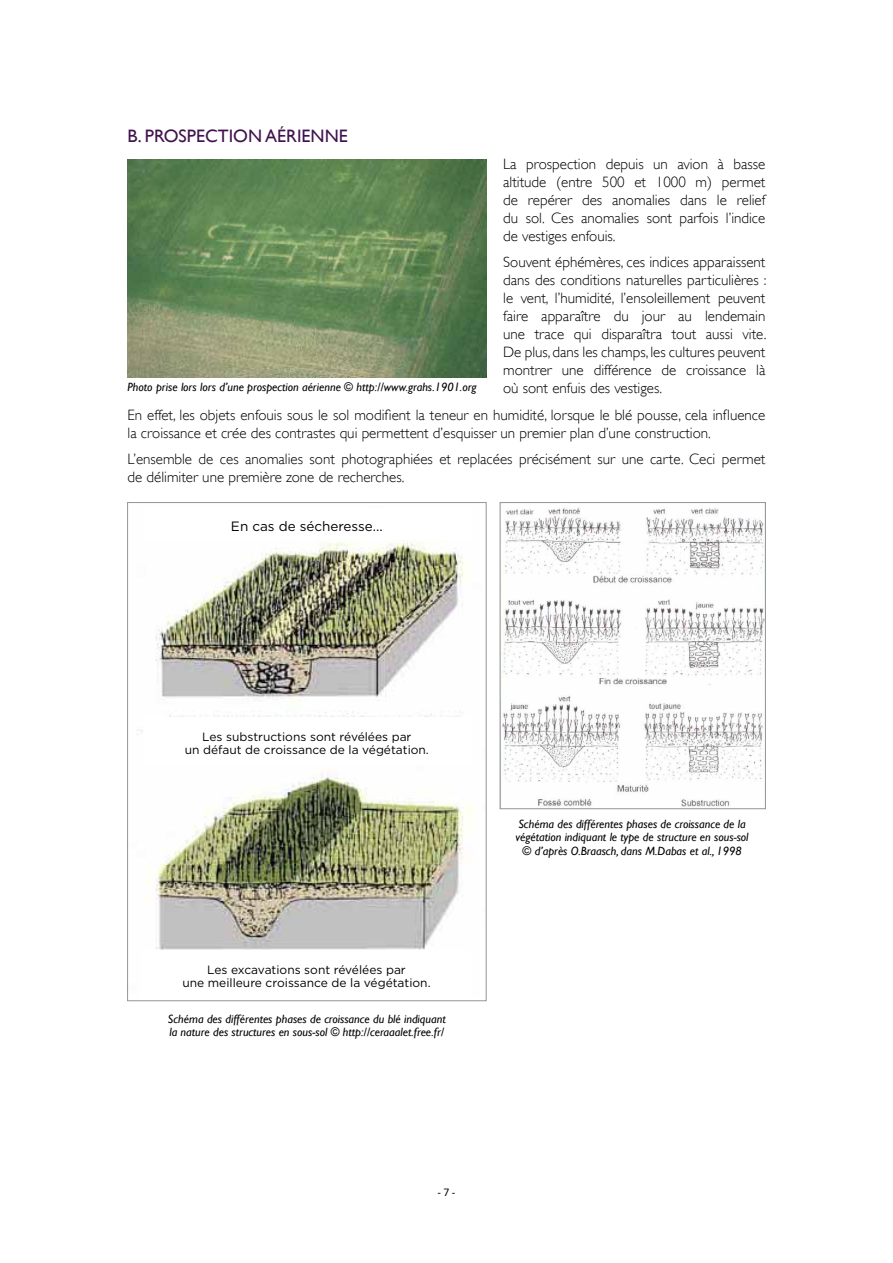
<style>
.page{position:relative;width:893px;height:1263px;background:#fff}
.page>*{position:absolute;margin:0;border:0;box-sizing:border-box;transform-origin:0 0}
.t1{font:18px "Gill Sans";color:#41134d}
.t2{font:300 15px/18px "Gill Sans";color:#000;text-align:justify}
.t3{font:13.5px "Gotham";color:#000}
.t4{font:italic 12px/13.5px "Gill Sans";color:#000}
.t5{font:12px/13.5px "Gotham";color:#000;text-align:center}
.t6{font:10.5px "Sansation";color:#000}
</style>
<div class="page">
<img style="left:128px;top:159px;width:358px;height:218px">
<img style="left:137px;top:540px;width:336px;height:410px">
<img style="left:502px;top:507px;width:262px;height:300px">
<div style="left:500px;top:502px;width:266px;height:307px;border:1px solid #939598"></div>
<div style="left:143px;top:718px;width:328px;height:47px;background:#fff"></div>
<p class="t1" style="left:128px;top:125px;width:38px">B. PROSPE</p>
<p class="t1" style="left:205px;top:125px;width:35px">CTION</p>
<p class="t1" style="left:265px;top:125px;width:12px">AÉRIENNE</p>
<p class="t2" style="left:503px;top:155px;width:264px">La prospection depuis un avion à basse altitude (entre 500 et 1000 m) permet de repérer des anomalies dans le relief du sol. Ces anomalies sont parfois l’indice de vestiges enfouis.</p>
<p class="t2" style="left:503px;top:253px;width:265px">Souvent éphémères, ces indices apparaissent dans des conditions naturelles particulières : le vent, l’humidité, l’ensoleillement peuvent faire apparaître du jour au lendemain une trace qui disparaîtra tout aussi vite.<br>De plus, dans les champs, les cultures peuvent montrer une différence de croissance là où sont enfuis des vestiges.</p>
<p class="t2" style="left:128px;top:406px;width:639px">En effet, les objets enfouis sous le sol modifient la teneur en humidité, lorsque le blé pousse, cela influence la croissance et crée des contrastes qui permettent d’esquisser un premier plan d’une construction.</p>
<p class="t2" style="left:128px;top:450px;width:639px">L’ensemble de ces anomalies sont photographiées et replacées précisément sur une carte. Ceci permet de délimiter une première zone de recherches.</p>
<p class="t4" style="left:128px;top:380px;width:351px">Photo prise lors lors d’une prospection aérienne © http://www.grahs.1901.org</p>
<p class="t3" style="left:231px;top:518px;width:153px">En cas de sécheresse...</p>
<p class="t5" style="left:185px;top:729px;width:246px">Les substructions sont révélées par<br>un défaut de croissance de la végétation.</p>
<p class="t5" style="left:182px;top:962px;width:250px">Les excavations sont révélées par<br>une meilleure croissance de la végétation.</p>
<p class="t4" style="left:168px;top:1012px;width:279px">Schéma des différentes phases de croissance du blé indiquant la nature des structures en sous-sol © http://ceraaalet.free.fr/</p>
<p class="t6" style="left:437px;top:1187px;width:19px">- 7 -</p>
<p class="t4" style="left:516px;top:817px;width:234px;text-align:center">Schéma des différentes phases de croissance de la végétation indiquant le type de structure en sous-sol © d’après O.Braasch, dans M.Dabas et al., 1998</p>
</div>
